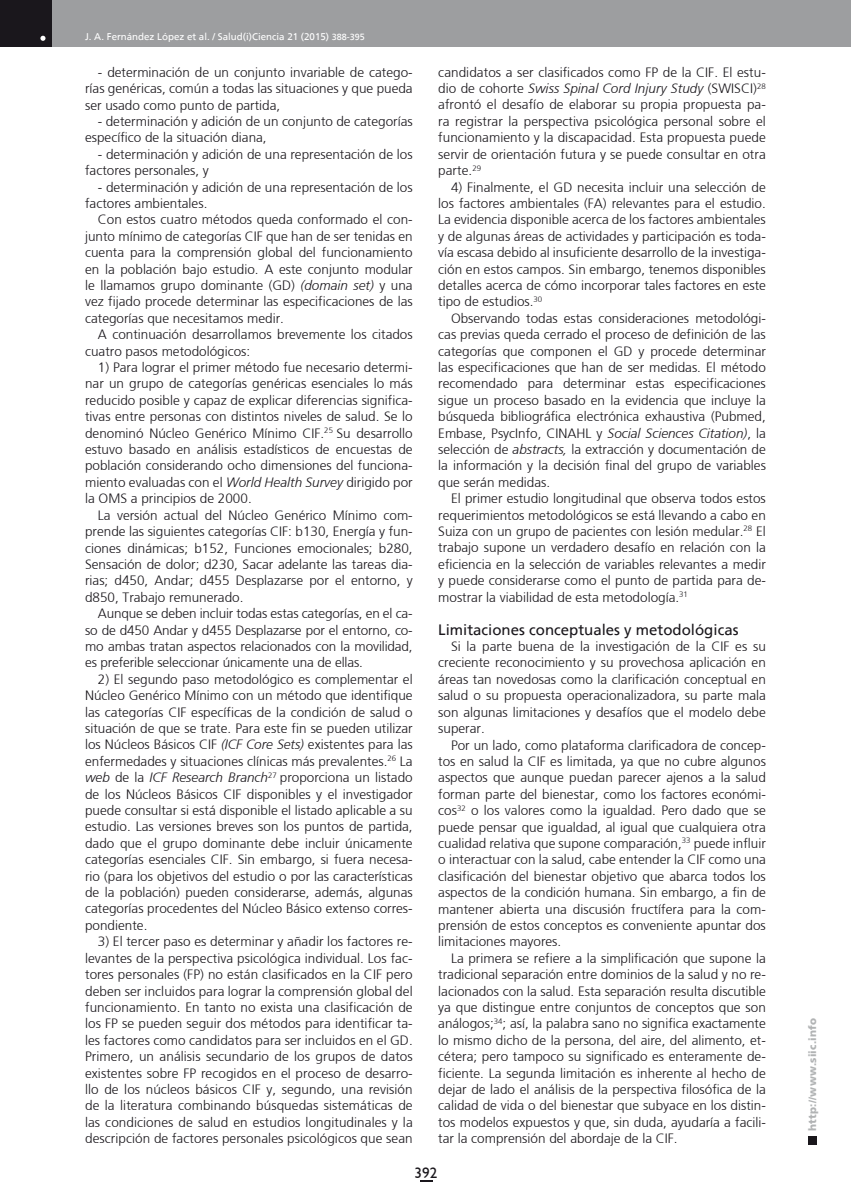
<style>
.page{position:relative;width:851px;height:1191px;background:#fff}
.page>*{position:absolute;margin:0;border:0;box-sizing:border-box;transform-origin:0 0}
.t1{font:15px "Frutiger";color:#1a171c}
.t2{font:15px "Humanist 521 BT";color:#1a171c}
.t3{font:300 13.5px/16.4px "Frutiger";color:#1a171c;text-align:justify}
.t4{font:900 10.5px "Frutiger";letter-spacing:.015em;color:#b1b3b4}
.t5{font:9.75px "Frutiger";color:#fff}
.s1{font-size:9px}
.s2{font-style:italic}
</style>
<div class="page">
<div style="left:808px;top:1135px;width:8px;height:9px;background:#1a171c"></div>
<div style="left:0;top:0;width:850px;height:47px;background:#9d9ea0"></div>
<div style="left:0;top:0;width:51px;height:47px;background:#1a171c"></div>
<svg style="left:40px;top:36px;width:5px;height:5px"></svg>
<svg style="left:420px;top:1180px;width:12px;height:1px"></svg>
<p class="t5" style="left:85px;top:31px;width:281px">J. A. Fernández López et al. / Salud(i)Ciencia 21 (2015) <span class="s1">388-395</span></p>
<p class="t3" style="left:85px;top:64px;width:329px;text-indent:13px">- determinación de un conjunto invariable de catego&shy;rías genéricas, común a todas las situaciones y que pueda ser usado como punto de partida,</p>
<p class="t3" style="left:85px;top:113px;width:329px;text-indent:13px">- determinación y adición de un conjunto de categorías específico de la situación diana,</p>
<p class="t3" style="left:85px;top:146px;width:329px;text-indent:13px">- determinación y adición de una representación de los factores personales, y</p>
<p class="t3" style="left:85px;top:179px;width:329px;text-indent:13px">- determinación y adición de una representación de los factores ambientales.</p>
<p class="t3" style="left:85px;top:211px;width:329px;text-indent:13px">Con estos cuatro métodos queda conformado el con&shy;junto mínimo de categorías CIF que han de ser tenidas en cuenta para la comprensión global del funcionamiento en la población bajo estudio. A este conjunto modular le llamamos grupo dominante (GD) <span class="s2">(domain set)</span> y una vez fijado procede determinar las especificaciones de las categorías que necesitamos medir.</p>
<p class="t3" style="left:85px;top:326px;width:329px;text-indent:13px">A continuación desarrollamos brevemente los citados cuatro pasos metodológicos:</p>
<p class="t3" style="left:85px;top:359px;width:329px;text-indent:13px">1) Para lograr el primer método fue necesario determi&shy;nar un grupo de categorías genéricas esenciales lo más reducido posible y capaz de explicar diferencias significa&shy;tivas entre personas con distintos niveles de salud. Se lo denominó Núcleo Genérico Mínimo CIF.<sup>25</sup> Su desarrollo estuvo basado en análisis estadísticos de encuestas de población considerando ocho dimensiones del funciona&shy;miento evaluadas con el <span class="s2">World Health Survey</span> dirigido por la OMS a principios de 2000.</p>
<p class="t3" style="left:85px;top:507px;width:329px;text-indent:13px">La versión actual del Núcleo Genérico Mínimo com&shy;prende las siguientes categorías CIF: b130, Energía y fun&shy;ciones dinámicas; b152, Funciones emocionales; b280, Sensación de dolor; d230, Sacar adelante las tareas dia&shy;rias; d450, Andar; d455 Desplazarse por el entorno, y d850, Trabajo remunerado.</p>
<p class="t3" style="left:85px;top:605px;width:329px;text-indent:13px">Aunque se deben incluir todas estas categorías, en el ca&shy;so de d450 Andar y d455 Desplazarse por el entorno, co&shy;mo ambas tratan aspectos relacionados con la movilidad, es preferible seleccionar únicamente una de ellas.</p>
<p class="t3" style="left:85px;top:671px;width:329px;text-indent:13px">2) El segundo paso metodológico es complementar el Núcleo Genérico Mínimo con un método que identifique las categorías CIF específicas de la condición de salud o situación de que se trate. Para este fin se pueden utilizar los Núcleos Básicos CIF <span class="s2">(ICF Core Sets)</span> existentes para las enfermedades y situaciones clínicas más prevalentes.<sup>26</sup> La <span class="s2">web</span> de la <span class="s2">ICF Research Branch</span><sup>27</sup> proporciona un listado de los Núcleos Básicos CIF disponibles y el investigador puede consultar si está disponible el listado aplicable a su estudio. Las versiones breves son los puntos de partida, dado que el grupo dominante debe incluir únicamente categorías esenciales CIF. Sin embargo, si fuera necesa&shy;rio (para los objetivos del estudio o por las características de la población) pueden considerarse, además, algunas categorías procedentes del Núcleo Básico extenso corres&shy;pondiente.</p>
<p class="t3" style="left:85px;top:933px;width:329px;text-indent:13px">3) El tercer paso es determinar y añadir los factores re&shy;levantes de la perspectiva psicológica individual. Los fac&shy;tores personales (FP) no están clasificados en la CIF pero deben ser incluidos para lograr la comprensión global del funcionamiento. En tanto no exista una clasificación de los FP se pueden seguir dos métodos para identificar ta&shy;les factores como candidatos para ser incluidos en el GD.<br>Primero, un análisis secundario de los grupos de datos existentes sobre FP recogidos en el proceso de desarro&shy;llo de los núcleos básicos CIF y, segundo, una revisión de la literatura combinando búsquedas sistemáticas de las condiciones de salud en estudios longitudinales y la descripción de factores personales psicológicos que sean</p>
<p class="t3" style="left:438px;top:64px;width:329px">candidatos a ser clasificados como FP de la CIF. El estu&shy;dio de cohorte <span class="s2">Swiss Spinal Cord Injury Study</span> (SWISCI)<sup>28 </sup>afrontó el desafío de elaborar su propia propuesta pa&shy;ra registrar la perspectiva psicológica personal sobre el funcionamiento y la discapacidad. Esta propuesta puede servir de orientación futura y se puede consultar en otra parte.<sup>29</sup></p>
<p class="t3" style="left:438px;top:179px;width:329px;text-indent:13px">4) Finalmente, el GD necesita incluir una selección de los factores ambientales (FA) relevantes para el estudio.<br>La evidencia disponible acerca de los factores ambientales y de algunas áreas de actividades y participación es toda&shy;vía escasa debido al insuficiente desarrollo de la investiga&shy;ción en estos campos. Sin embargo, tenemos disponibles detalles acerca de cómo incorporar tales factores en este tipo de estudios.<sup>30</sup></p>
<p class="t3" style="left:438px;top:310px;width:329px;text-indent:13px">Observando todas estas consideraciones metodológi&shy;cas previas queda cerrado el proceso de definición de las categorías que componen el GD y procede determinar las especificaciones que han de ser medidas. El método recomendado para determinar estas especificaciones sigue un proceso basado en la evidencia que incluye la búsqueda bibliográfica electrónica exhaustiva (Pubmed, Embase, PsycInfo, CINAHL y <span class="s2">Social Sciences Citation)</span>, la selección de <span class="s2">abstracts,</span> la extracción y documentación de la información y la decisión final del grupo de variables que serán medidas.</p>
<p class="t3" style="left:438px;top:490px;width:329px;text-indent:13px">El primer estudio longitudinal que observa todos estos requerimientos metodológicos se está llevando a cabo en Suiza con un grupo de pacientes con lesión medular.<sup>28</sup> El trabajo supone un verdadero desafío en relación con la eficiencia en la selección de variables relevantes a medir y puede considerarse como el punto de partida para de&shy;mostrar la viabilidad de esta metodología.<sup>31</sup></p>
<p class="t1" style="left:438px;top:620px;width:302px">Limitaciones conceptuales y metodológicas</p>
<p class="t3" style="left:438px;top:638px;width:329px;text-indent:13px">Si la parte buena de la investigación de la CIF es su creciente reconocimiento y su provechosa aplicación en áreas tan novedosas como la clarificación conceptual en salud o su propuesta operacionalizadora, su parte mala son algunas limitaciones y desafíos que el modelo debe superar.</p>
<p class="t3" style="left:438px;top:736px;width:329px;text-indent:13px">Por un lado, como plataforma clarificadora de concep&shy;tos en salud la CIF es limitada, ya que no cubre algunos aspectos que aunque puedan parecer ajenos a la salud forman parte del bienestar, como los factores económi&shy;cos<sup>32</sup> o los valores como la igualdad. Pero dado que se puede pensar que igualdad, al igual que cualquiera otra cualidad relativa que supone comparación,<sup>33</sup> puede influir o interactuar con la salud, cabe entender la CIF como una clasificación del bienestar objetivo que abarca todos los aspectos de la condición humana. Sin embargo, a fin de mantener abierta una discusión fructífera para la com&shy;prensión de estos conceptos es conveniente apuntar dos limitaciones mayores.</p>
<p class="t3" style="left:438px;top:950px;width:329px;text-indent:13px">La primera se refiere a la simplificación que supone la tradicional separación entre dominios de la salud y no re&shy;lacionados con la salud. Esta separación resulta discutible ya que distingue entre conjuntos de conceptos que son análogos;<sup>34</sup>; así, la palabra sano no significa exactamente lo mismo dicho de la persona, del aire, del alimento, et&shy;cétera; pero tampoco su significado es enteramente de&shy;ficiente. La segunda limitación es inherente al hecho de dejar de lado el análisis de la perspectiva filosófica de la calidad de vida o del bienestar que subyace en los distin&shy;tos modelos expuestos y que, sin duda, ayudaría a facili&shy;tar la comprensión del abordaje de la CIF.</p>
<p class="t2" style="left:414px;top:1163px;width:24px">392</p>
<p class="t4" style="left:806px;top:1130px;width:114px;rotate:-90deg">http://www.siic.info</p>
</div>
